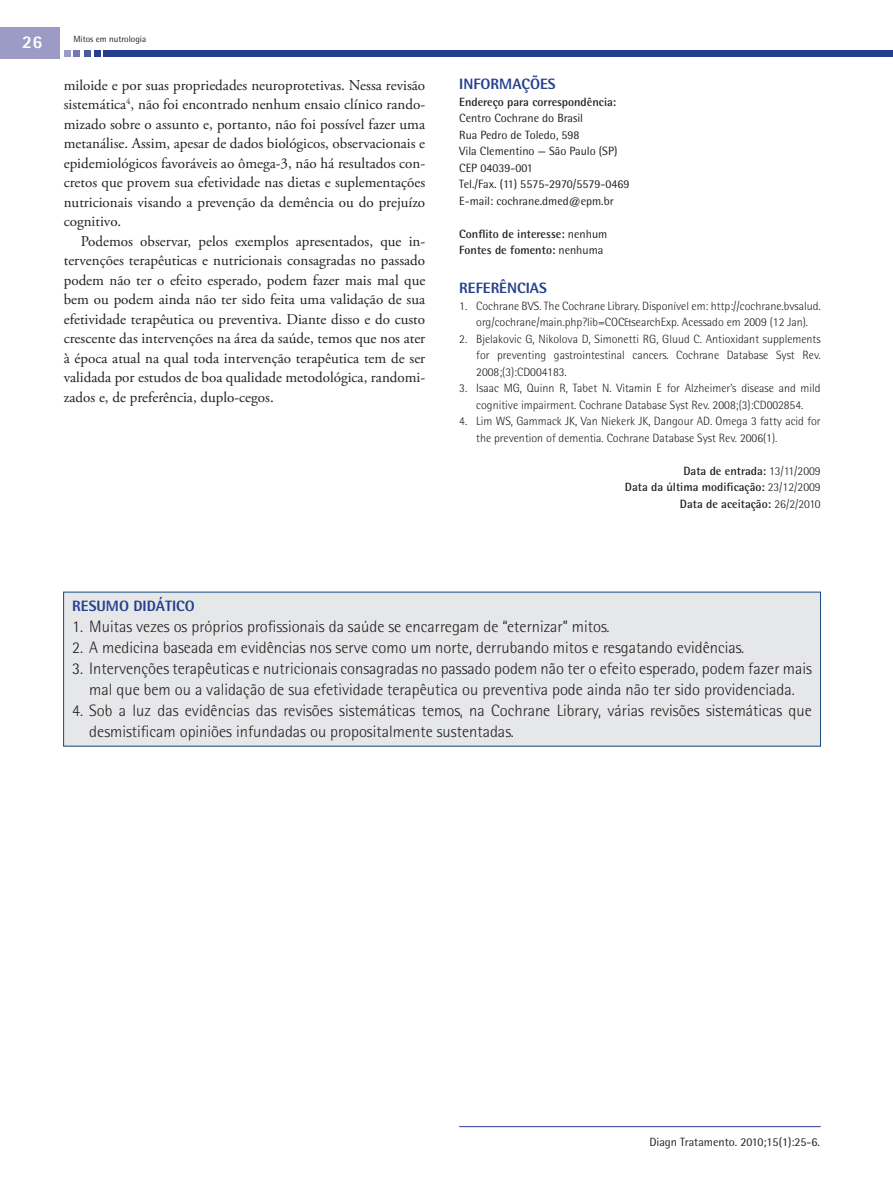
<style>
.page{position:relative;width:893px;height:1178px;background:#fff}
.page>*{position:absolute;margin:0;border:0;box-sizing:border-box;transform-origin:0 0}
.t1{font:800 18px "Rotis Sans Serif Std";color:#fff}
.t2{font:300 16.5px/21px "Rotis Semi Sans Std";color:#231f20;text-align:center}
.t3{font:15px/19.5px "Adobe Garamond Pro";color:#231f20;text-align:justify}
.t4{font:800 15px "Rotis Semi Sans Std";color:#253f8e}
.t5{font:300 12px/16.5px "Rotis Semi Sans Std";color:#231f20;text-align:center}
.t6{font:12px/16.5px "Rotis Semi Sans Std";color:#231f20}
.t7{font:700 12px/16.5px "Rotis Semi Sans Std";color:#231f20}
.t8{font:9px "Rotis Semi Sans Std";color:#231f20}
.s1{font-weight:400}
.s2{font-weight:300}
</style>
<div class="page">
<hr style="left:459px;top:1126px;width:362px;height:1px;background:#253f8e">
<div style="left:104px;top:51px;width:789px;height:6px;background:#253f8e"></div>
<div style="left:94px;top:51px;width:7px;height:6px;background:#253f8e"></div>
<div style="left:84px;top:51px;width:7px;height:6px;background:#4d5a9e"></div>
<div style="left:73px;top:51px;width:7px;height:6px;background:#7477b0"></div>
<div style="left:64px;top:51px;width:7px;height:6px;background:#9b9bc6"></div>
<div style="left:0;top:27px;width:60px;height:31px;background:#9b9bc6"></div>
<div style="left:64px;top:592px;width:756px;height:154px;background:#e6e7e9"></div>
<p class="t1" style="left:22px;top:31px;width:22px">26</p>
<p class="t8" style="left:73px;top:33px;width:74px">Mitos em nutrologia</p>
<p class="t3" style="left:64px;top:76px;width:363px">miloide e por suas propriedades neuroprotetivas. Nessa revisão sistemática<sup>4</sup>, não foi encontrado nenhum ensaio clínico rando&shy;mizado sobre o assunto e, portanto, não foi possível fazer uma metanálise. Assim, apesar de dados biológicos, observacionais e epidemiológicos favoráveis ao ômega-3, não há resultados con&shy;cretos que provem sua efetividade nas dietas e suplementações nutricionais visando a prevenção da demência ou do prejuízo cognitivo.</p>
<p class="t3" style="left:64px;top:232px;width:363px;text-indent:17px">Podemos observar, pelos exemplos apresentados, que in&shy;tervenções terapêuticas e nutricionais consagradas no passado podem não ter o efeito esperado, podem fazer mais mal que bem ou podem ainda não ter sido feita uma validação de sua efetividade terapêutica ou preventiva. Diante disso e do custo crescente das intervenções na área da saúde, temos que nos ater à época atual na qual toda intervenção terapêutica tem de ser validada por estudos de boa qualidade metodológica, randomi&shy;zados e, de preferência, duplo-cegos.</p>
<p class="t4" style="left:459px;top:75px;width:98px">INFORMAÇÕES</p>
<p class="t7" style="left:459px;top:93px;width:158px">Endereço para correspondência:</p>
<p class="t6" style="left:459px;top:110px;width:172px">Centro Cochrane do Brasil<br>Rua Pedro de Toledo, 598<br>Vila Clementino — São Paulo (SP)<br>CEP 04039-001<br>Tel./Fax. (11) 5575-2970/5579-0469<br>E-mail: cochrane.dmed@epm.br</p>
<p class="t7" style="left:459px;top:225px;width:150px">Conflito de interesse: <span class="s1">nenhum<br></span>Fontes de fomento: <span class="s1">nenhuma</span></p>
<p class="t4" style="left:459px;top:279px;width:18px">REFER</p>
<p class="t4" style="left:499px;top:279px;width:34px">ÊNCIAS</p>
<p class="t5" style="left:459px;top:298px;width:363px">1. Cochrane BVS. The Cochrane Library. Disponível em: http://cochrane.bvsalud. org/cochrane/main.php?lib=COC&amp;searchExp. Acessado em 2009 (12 Jan).</p>
<p class="t5" style="left:476px;top:331px;width:346px;text-align:justify;text-indent:-17px">2. Bjelakovic G, Nikolova D, Simonetti RG, Gluud C. Antioxidant supplements for preventing gastrointestinal cancers. Cochrane Database Syst Rev.<br>2008;(3):CD004183.</p>
<p class="t5" style="left:459px;top:380px;width:363px">3. Isaac MG, Quinn R, Tabet N. Vitamin E for Alzheimer’s disease and mild cognitive impairment. Cochrane Database Syst Rev. 2008;(3):CD002854.</p>
<p class="t5" style="left:476px;top:413px;width:346px;text-align:left;text-indent:-17px">4. Lim WS, Gammack JK, Van Niekerk JK, Dangour AD. Omega 3 fatty acid for the prevention of dementia. Cochrane Database Syst Rev. 2006(1).</p>
<p class="t7" style="left:625px;top:462px;width:197px;text-align:right">Data de entrada: <span class="s2">13/11/2009<br></span>Data da última modificação: <span class="s2">23/12/2009<br></span>Data de aceitação: <span class="s2">26/2/2010</span></p>
<p class="t4" style="left:72px;top:597px;width:124px">RESUMO DIDÁTICO</p>
<p class="t2" style="left:72px;top:616px;width:539px">1. Muitas vezes os próprios profissionais da saúde se encarregam de “eternizar” mitos.</p>
<p class="t2" style="left:72px;top:637px;width:673px">2. A medicina baseada em evidências nos serve como um norte, derrubando mitos e resgatando evidências.</p>
<p class="t2" style="left:72px;top:658px;width:741px">3. Intervenções terapêuticas e nutricionais consagradas no passado podem não ter o efeito esperado, podem fazer mais mal que bem ou a validação de sua efetividade terapêutica ou preventiva pode ainda não ter sido providenciada.</p>
<p class="t2" style="left:89px;top:700px;width:724px;text-align:left;text-indent:-17px">4. Sob a luz das evidências das revisões sistemáticas temos, na Cochrane Library, várias revisões sistemáticas que desmistificam opiniões infundadas ou propositalmente sustentadas.</p>
<p class="t6" style="left:649px;top:1133px;width:172px">Diagn Tratamento. 2010;15(1):25-6.</p>
</div>
